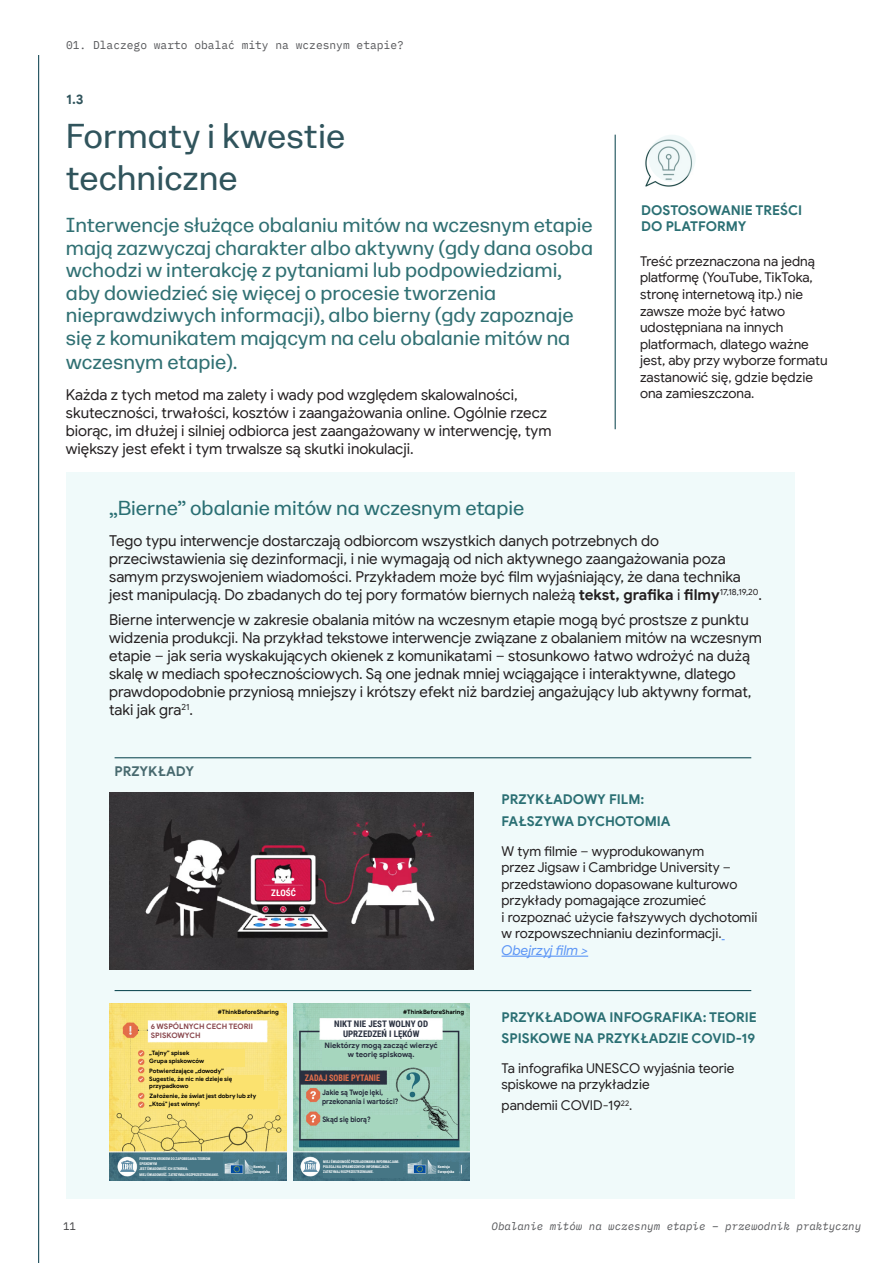
<style>
.page{position:relative;width:894px;height:1263px;background:#fff}
.page>*{position:absolute;margin:0;border:0;box-sizing:border-box;transform-origin:0 0}
.t1{font:34.5px/42px "Jigsaw Sans";color:#30545c}
.t2{font:20.25px/22.8px "Jigsaw Sans";color:#307073}
.t3{font:20.25px "Jigsaw Sans";color:#2a6f73}
.t4{font:15px/18px "Google Sans";letter-spacing:-.005em;color:#231f20}
.t5{font:13.5px/16.5px "Google Sans";letter-spacing:-.005em;color:#231f20}
.t6{font:700 13.5px/21.6px "Google Sans";color:#2a6f73}
.t7{font:700 13.5px "Google Sans";color:#47696e}
.t8{font:700 13.5px "Google Sans";color:#30545c}
.t9{font:11.25px "IBM Plex Mono";color:#57585b}
.t10{font:italic 10.8px "IBM Plex Mono";color:#57585b}
.t11{font:10.8px "IBM Plex Mono";color:#404042}
.t12{font:700 9px/10.5px "Roboto Condensed";color:#2a3140;text-align:center}
.t13{font:700 9px "Roboto Condensed";color:#e5704c;scale:.9 1}
.t14{font:700 9px "Roboto Condensed";color:#fff}
.t15{font:700 7.5px/9px "Google Sans";letter-spacing:-.005em;color:#23283a;scale:.9 1}
.t16{font:700 7.5px/9px "Google Sans";letter-spacing:-.005em;color:#262b3c;text-align:center}
.t17{font:700 7.5px/9px "Google Sans";color:#8a484e}
.t18{font:700 6px/7.2px "Google Sans";letter-spacing:-.005em;color:#000}
.t19{font:700 3.75px/5.2px "Roboto Condensed";color:#fff;scale:.9 1}
.t20{font:700 3.75px/4.5px "Roboto Condensed";color:#fff}
.s1{font-weight:700}
.s2{font-style:italic;color:#5d96f6}
</style>
<div class="page">
<div style="left:66px;top:471px;width:728px;height:727px;background:#f0fafa"></div>
<hr style="left:501px;top:955px;width:87px;height:1px;background:#5d96f6">
<img style="left:645px;top:135px;width:50px;height:52px">
<hr style="left:614px;top:135px;width:1px;height:294px;background:#003d47">
<hr style="left:114px;top:757px;width:637px;height:1px;background:#003d47">
<hr style="left:114px;top:990px;width:637px;height:1px;background:#003d47">
<img style="left:109px;top:792px;width:364px;height:177px">
<img style="left:109px;top:1003px;width:177px;height:177px">
<img style="left:293px;top:1003px;width:176px;height:177px">
<svg style="left:648px;top:135px;width:47px;height:47px;fill:#f1f8f9"></svg>
<div style="left:151px;top:1021px;width:114px;height:20px;background:#fff"></div>
<div style="left:218px;top:1008px;width:62px;height:8px;background:#fbe26f"></div>
<div style="left:403px;top:1008px;width:63px;height:8px;background:#a6d6be"></div>
<div style="left:322px;top:1041px;width:118px;height:25px;background:#a6d6be"></div>
<div style="left:322px;top:1114px;width:98px;height:17px;background:#a6d6be"></div>
<div style="left:305px;top:1074px;width:79px;height:8px;background:#2a3040"></div>
<div style="left:332px;top:1019px;width:98px;height:18px;background:#fff"></div>
<div style="left:149px;top:1049px;width:95px;height:8px;background:#fbe26f"></div>
<div style="left:149px;top:1057px;width:95px;height:9px;background:#fbe26f"></div>
<div style="left:149px;top:1066px;width:75px;height:9px;background:#fbe26f"></div>
<div style="left:149px;top:1075px;width:115px;height:16px;background:#fbe26f"></div>
<div style="left:149px;top:1091px;width:128px;height:9px;background:#fbe26f"></div>
<div style="left:149px;top:1100px;width:128px;height:8px;background:#fbe26f"></div>
<div style="left:140px;top:1154px;width:83px;height:24px;background:#467685"></div>
<div style="left:323px;top:1154px;width:80px;height:24px;background:#467685"></div>
<div style="left:253px;top:1162px;width:23px;height:13px;background:#467685"></div>
<div style="left:437px;top:1162px;width:22px;height:13px;background:#467685"></div>
<hr style="left:38px;top:0;width:1px;height:1263px;background:#003846">
<div style="left:17px;top:0;width:37px;height:54px;background:#fff"></div>
<div style="left:323px;top:1087px;width:77px;height:21px;background:#a6d6be"></div>
<div style="left:267px;top:886px;width:33px;height:12px;background:#d5184a"></div>
<p class="t9" style="left:66px;top:37px;width:339px">01. Dlaczego warto obalać mity na wczesnym etapie?</p>
<p class="t8" style="left:66px;top:91px;width:19px">1.3</p>
<p class="t1" style="left:66px;top:115px;width:280px">Formaty i kwestie techniczne</p>
<p class="t2" style="left:66px;top:214px;width:528px">Interwencje służące obalaniu mitów na wczesnym etapie mają zazwyczaj charakter albo aktywny (gdy dana osoba wchodzi w interakcję z pytaniami lub podpowiedziami, aby dowiedzieć się więcej o procesie tworzenia nieprawdziwych informacji), albo bierny (gdy zapoznaje się z komunikatem mającym na celu obalanie mitów na wczesnym etapie).</p>
<p class="t4" style="left:66px;top:386px;width:487px">Każda z tych metod ma zalety i wady pod względem skalowalności, skuteczności, trwałości, kosztów i zaangażowania online. Ogólnie rzecz biorąc, im dłużej i silniej odbiorca jest zaangażowany w interwencję, tym większy jest efekt i tym trwalsze są skutki inokulacji.</p>
<p class="t6" style="left:641px;top:202px;width:162px;line-height:16.2px">DOSTOSOWANIE TREŚCI<br>DO PLATFORMY</p>
<p class="t5" style="left:640px;top:253px;width:189px">Treść przeznaczona na jedną platformę (YouTube, TikToka, stronę internetową itp.) nie zawsze może być łatwo udostępniana na innych platformach, dlatego ważne jest, aby przy wyborze formatu zastanowić się, gdzie będzie ona zamieszczona.</p>
<p class="t3" style="left:109px;top:495px;width:416px">„Bierne” obalanie mitów na wczesnym etapie</p>
<p class="t4" style="left:109px;top:532px;width:654px">Tego typu interwencje dostarczają odbiorcom wszystkich danych potrzebnych do przeciwstawienia się dezinformacji, i nie wymagają od nich aktywnego zaangażowania poza samym przyswojeniem wiadomości. Przykładem może być film wyjaśniający, że dana technika jest manipulacją. Do zbadanych do tej pory formatów biernych należą <span class="s1">tekst, grafika</span> i <span class="s1">filmy</span><sup>17,18,19,20</sup>.</p>
<p class="t4" style="left:109px;top:611px;width:654px">Bierne interwencje w zakresie obalania mitów na wczesnym etapie mogą być prostsze z punktu widzenia produkcji. Na przykład tekstowe interwencje związane z obalaniem mitów na wczesnym etapie – jak seria wyskakujących okienek z komunikatami – stosunkowo łatwo wdrożyć na dużą skalę w mediach społecznościowych. Są one jednak mniej wciągające i interaktywne, dlatego prawdopodobnie przyniosą mniejszy i krótszy efekt niż bardziej angażujący lub aktywny format, taki jak gra<sup>21</sup>.</p>
<p class="t7" style="left:114px;top:762px;width:81px">PRZYKŁADY</p>
<p class="t14" style="left:271px;top:886px;width:26px">ZŁOŚĆ</p>
<p class="t18" style="left:218px;top:1008px;width:62px">#ThinkBeforeSharing</p>
<p class="t18" style="left:403px;top:1008px;width:62px">#ThinkBeforeSharing</p>
<p class="t16" style="left:324px;top:1041px;width:115px">Niektórzy mogą zacząć wierzyć w teorię spiskową.</p>
<p class="t12" style="left:334px;top:1017px;width:95px">NIKT NIE JEST WOLNY OD<br>UPRZEDZEŃ I LĘKÓW</p>
<p class="t17" style="left:151px;top:1021px;width:104px">6 WSPÓLNYCH CECH TEORII<br>SPISKOWYCH</p>
<p class="t18" style="left:149px;top:1049px;width:42px">„Tajny” spisek</p>
<p class="t18" style="left:149px;top:1057px;width:56px">Grupa spiskowców</p>
<p class="t18" style="left:149px;top:1067px;width:76px">Potwierdzające „dowody”</p>
<p class="t18" style="left:149px;top:1075px;width:85px">Sugestie, że nic nie dzieje się przypadkowo</p>
<p class="t18" style="left:149px;top:1092px;width:108px">Założenie, że świat jest dobry lub zły</p>
<p class="t18" style="left:149px;top:1100px;width:52px">„Ktoś" jest winny!</p>
<p class="t13" style="left:305px;top:1071px;width:85px">ZADAJ SOBIE PYTANIE</p>
<p class="t15" style="left:322px;top:1087px;width:86px">Jakie są Twoje lęki, przekonania i wartości?</p>
<p class="t19" style="left:140px;top:1155px;width:80px">PIERWSZYM KROKIEM DO ZAPOBIEGANIA TEORIOM<br>SPISKOWYM<br>JEST ŚWIADOMOŚĆ ICH ISTNIENIA.</p>
<p class="t19" style="left:140px;top:1171px;width:90px">MIEJ ŚWIADOMOŚĆ. ZATRZYMAJ ROZPRZESTRZENIANIE.</p>
<p class="t15" style="left:322px;top:1115px;width:55px">Skąd się biorą?</p>
<p class="t19" style="left:323px;top:1158px;width:86px">MIEJ ŚWIADOMOŚĆ PRZEŁADOWANIA INFORMACJAMI.<br>POLEGAJ NA SPRAWDZONYCH INFORMACJACH.<br>ZATRZYMAJ ROZPRZESTRZENIANIE.</p>
<p class="t20" style="left:253px;top:1164px;width:18px">Komisja<br>Europejska</p>
<p class="t20" style="left:437px;top:1164px;width:18px">Komisja<br>Europejska</p>
<p class="t6" style="left:501px;top:788px;width:170px">PRZYKŁADOWY FILM:<br>FAŁSZYWA DYCHOTOMIA</p>
<p class="t5" style="left:501px;top:842px;width:257px">W tym filmie – wyprodukowanym<br>przez Jigsaw i Cambridge University – przedstawiono dopasowane kulturowo przykłady pomagające zrozumieć<br>i rozpoznać użycie fałszywych dychotomii w rozpowszechnianiu dezinformacji.<br><span class="s2">Obejrzyj film &gt;</span></p>
<p class="t6" style="left:501px;top:1006px;width:257px">PRZYKŁADOWA INFOGRAFIKA: TEORIE<br>SPISKOWE NA PRZYKŁADZIE COVID-19</p>
<p class="t5" style="left:501px;top:1060px;width:234px">Ta infografika UNESCO wyjaśnia teorie spiskowe na przykładzie</p>
<p class="t5" style="left:501px;top:1097px;width:132px">pandemii COVID-19<sup>22</sup>.</p>
<p class="t11" style="left:63px;top:1217px;width:14px">11</p>
<p class="t10" style="left:491px;top:1217px;width:371px">Obalanie mitów na wczesnym etapie – przewodnik praktyczny</p>
</div>
